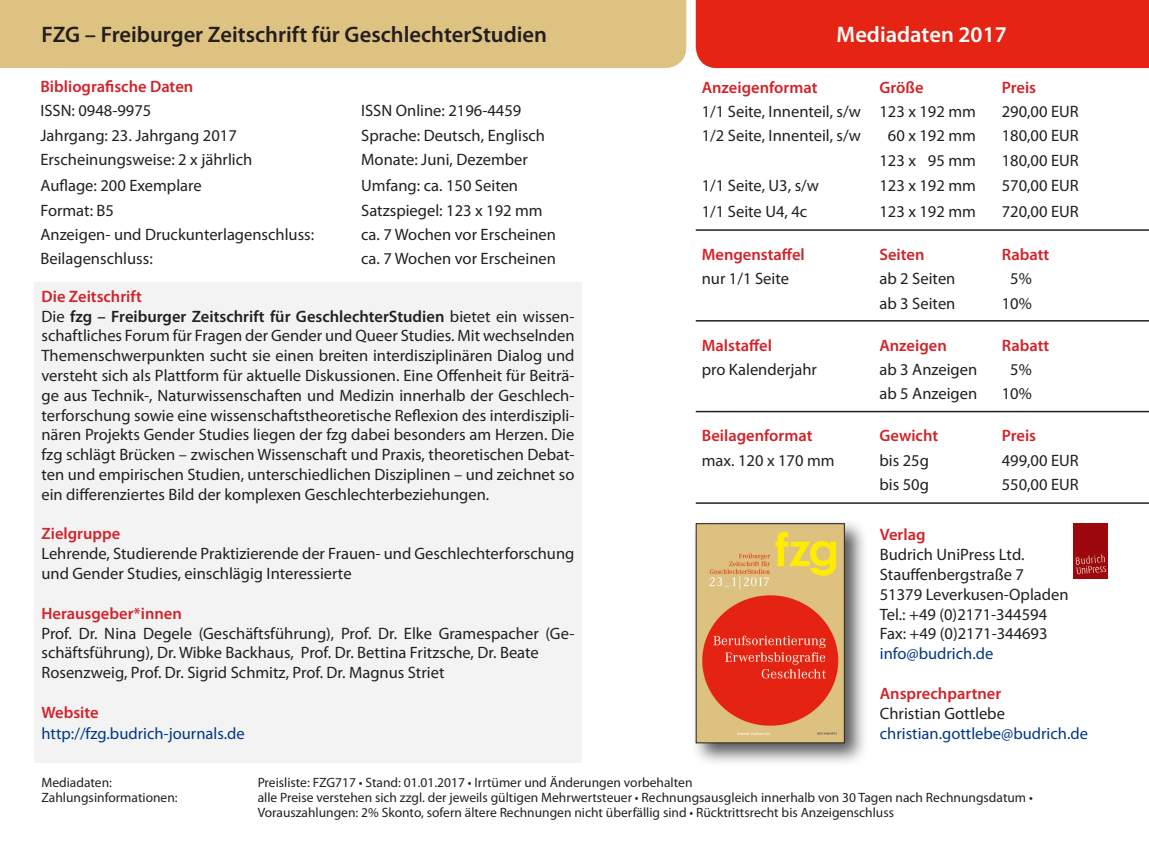
<style>
.page{position:relative;width:1149px;height:851px;background:#fff}
.page>*{position:absolute;margin:0;border:0;box-sizing:border-box;transform-origin:0 0}
.t1{font:600 22.5px "Myriad Pro";color:#231f20}
.t2{font:600 22.5px "Myriad Pro";color:#fff}
.t3{font:16.5px/19.8px "Myriad Pro";color:#231f20}
.t4{font:600 16.5px "Myriad Pro";color:#d1232a}
.t5{font:16.5px "Myriad Pro";color:#003882}
.t6{font:13.5px "Myriad Pro";color:#231f20}
.s1{color:#fff}
.s2{font-weight:600}
</style>
<div class="page">
<div style="left:34px;top:282px;width:547px;height:480px;background:#f3f3f3"></div>
<div style="left:0;top:0;width:41px;height:68px;background:#dec281"></div>
<div style="left:41px;top:0;width:645px;height:68px;background:#dec281"></div>
<div style="left:690px;top:518px;width:177px;height:248px;background:#231f20;opacity:.75"></div>
<img style="left:697px;top:525px;width:145px;height:216px">
<div style="left:695px;top:0;width:453px;height:68px;background:#e52413"></div>
<hr style="left:695px;top:320px;width:453px;height:1px;background:#231f20">
<hr style="left:695px;top:229px;width:453px;height:2px;background:#231f20">
<hr style="left:695px;top:411px;width:453px;height:1px;background:#231f20">
<hr style="left:695px;top:502px;width:453px;height:1px;background:#231f20">
<img style="left:1073px;top:523px;width:34px;height:55px">
<p class="t1" style="left:41px;top:21px;width:507px">FZG – Freiburger Zeitschrift für GeschlechterStudien</p>
<p class="t2" style="left:836px;top:21px;width:172px">Mediadaten 2017</p>
<p class="t4" style="left:40px;top:76px;width:154px">Bibliografische Daten</p>
<p class="t3" style="left:40px;top:100px;width:112px">ISSN: 0948-9975</p>
<p class="t3" style="left:361px;top:100px;width:161px">ISSN Online: 2196-4459</p>
<p class="t3" style="left:40px;top:125px;width:198px">Jahrgang: 23. Jahrgang 2017</p>
<p class="t3" style="left:361px;top:125px;width:185px">Sprache: Deutsch, Englisch</p>
<p class="t3" style="left:40px;top:149px;width:213px">Erscheinungsweise: 2 x jährlich</p>
<p class="t3" style="left:361px;top:149px;width:168px">Monate: Juni, Dezember</p>
<p class="t3" style="left:40px;top:175px;width:163px">Auflage: 200 Exemplare</p>
<p class="t3" style="left:361px;top:175px;width:158px">Umfang: ca. 150 Seiten</p>
<p class="t3" style="left:40px;top:200px;width:75px">Format: B5</p>
<p class="t3" style="left:361px;top:200px;width:183px">Satzspiegel: 123 x 192 mm</p>
<p class="t3" style="left:40px;top:224px;width:275px">Anzeigen- und Druckunterlagenschluss:</p>
<p class="t3" style="left:361px;top:224px;width:196px">ca. 7 Wochen vor Erscheinen</p>
<p class="t3" style="left:40px;top:249px;width:114px">Beilagenschluss:</p>
<p class="t3" style="left:361px;top:249px;width:196px">ca. 7 Wochen vor Erscheinen</p>
<p class="t4" style="left:701px;top:76px;width:117px">Anzeigenformat</p>
<p class="t4" style="left:879px;top:76px;width:46px">Größe</p>
<p class="t4" style="left:1001px;top:76px;width:36px">Preis</p>
<p class="t3" style="left:701px;top:101px;width:161px">1/1 Seite, Innenteil, s/w</p>
<p class="t3" style="left:879px;top:101px;width:98px">123 x 192 mm</p>
<p class="t3" style="left:1001px;top:101px;width:78px">290,00 EUR</p>
<p class="t3" style="left:701px;top:126px;width:161px">1/2 Seite, Innenteil, s/w</p>
<p class="t3" style="left:879px;top:126px;width:98px"><span class="s1">0</span>60 x 192 mm</p>
<p class="t3" style="left:1001px;top:126px;width:78px">180,00 EUR</p>
<p class="t3" style="left:879px;top:150px;width:98px">123 x <span class="s1">1</span>95 mm</p>
<p class="t3" style="left:1001px;top:150px;width:78px">180,00 EUR</p>
<p class="t3" style="left:701px;top:175px;width:119px">1/1 Seite, U3, s/w</p>
<p class="t3" style="left:879px;top:175px;width:98px">123 x 192 mm</p>
<p class="t3" style="left:1001px;top:175px;width:78px">570,00 EUR</p>
<p class="t3" style="left:701px;top:201px;width:107px">1/1 Seite U4, 4c</p>
<p class="t3" style="left:879px;top:201px;width:98px">123 x 192 mm</p>
<p class="t3" style="left:1001px;top:201px;width:78px">720,00 EUR</p>
<p class="t4" style="left:701px;top:244px;width:104px">Mengenstaffel</p>
<p class="t4" style="left:879px;top:244px;width:47px">Seiten</p>
<p class="t4" style="left:1001px;top:244px;width:49px">Rabatt</p>
<p class="t3" style="left:701px;top:268px;width:89px">nur 1/1 Seite</p>
<p class="t3" style="left:879px;top:268px;width:77px">ab 2 Seiten</p>
<p class="t3" style="left:1001px;top:268px;width:31px"><span class="s1">0</span>5%</p>
<p class="t3" style="left:879px;top:293px;width:77px">ab 3 Seiten</p>
<p class="t3" style="left:1001px;top:293px;width:31px">10%</p>
<p class="t4" style="left:701px;top:334px;width:72px">Malstaffel</p>
<p class="t4" style="left:879px;top:334px;width:69px">Anzeigen</p>
<p class="t4" style="left:1001px;top:334px;width:49px">Rabatt</p>
<p class="t3" style="left:701px;top:359px;width:117px">pro Kalenderjahr</p>
<p class="t3" style="left:879px;top:359px;width:99px">ab 3 Anzeigen</p>
<p class="t3" style="left:1001px;top:359px;width:31px"><span class="s1">0</span>5%</p>
<p class="t3" style="left:879px;top:383px;width:99px">ab 5 Anzeigen</p>
<p class="t3" style="left:1001px;top:383px;width:31px">10%</p>
<p class="t4" style="left:701px;top:425px;width:112px">Beilagenformat</p>
<p class="t4" style="left:879px;top:425px;width:60px">Gewicht</p>
<p class="t4" style="left:1001px;top:425px;width:36px">Preis</p>
<p class="t3" style="left:701px;top:450px;width:134px">max. 120 x 170 mm</p>
<p class="t3" style="left:879px;top:450px;width:51px">bis 25g</p>
<p class="t3" style="left:1001px;top:450px;width:78px">499,00 EUR</p>
<p class="t3" style="left:879px;top:474px;width:51px">bis 50g</p>
<p class="t3" style="left:1001px;top:474px;width:78px">550,00 EUR</p>
<p class="t4" style="left:879px;top:524px;width:47px">Verlag</p>
<p class="t3" style="left:879px;top:544px;width:146px">Budrich UniPress Ltd.</p>
<p class="t3" style="left:879px;top:564px;width:146px">Stauffenbergstraße 7</p>
<p class="t3" style="left:879px;top:584px;width:190px">51379 Leverkusen-Opladen</p>
<p class="t3" style="left:879px;top:604px;width:169px">Tel.: +49 (0)2171-344594</p>
<p class="t3" style="left:879px;top:623px;width:169px">Fax: +49 (0)2171-344693</p>
<p class="t5" style="left:879px;top:643px;width:115px">info@budrich.de</p>
<p class="t4" style="left:879px;top:682px;width:123px">Ansprechpartner</p>
<p class="t3" style="left:879px;top:703px;width:127px">Christian Gottlebe</p>
<p class="t5" style="left:879px;top:722px;width:210px">christian.gottlebe@budrich.de</p>
<p class="t4" style="left:41px;top:285px;width:102px">Die Zeitschrift</p>
<p class="t3" style="left:41px;top:306px;width:534px;text-align:justify">Die <span class="s2">fzg – Freiburger Zeitschrift für GeschlechterStudien</span> bietet ein wissen&shy;schaftliches Forum für Fragen der Gender und Queer Studies. Mit wechselnden Themenschwerpunkten sucht sie einen breiten interdisziplinären Dialog und versteht sich als Plattform für aktuelle Diskussionen. Eine Offenheit für Beiträ&shy;ge aus Technik-, Naturwissenschaften und Medizin innerhalb der Geschlech&shy;terforschung sowie eine wissenschaftstheoretische Reflexion des interdiszipli&shy;nären Projekts Gender Studies liegen der fzg dabei besonders am Herzen. Die fzg schlägt Brücken – zwischen Wissenschaft und Praxis, theoretischen Debat&shy;ten und empirischen Studien, unterschiedlichen Disziplinen – und zeichnet so ein differenziertes Bild der komplexen Geschlechterbeziehungen.</p>
<p class="t4" style="left:41px;top:523px;width:80px">Zielgruppe</p>
<p class="t3" style="left:41px;top:543px;width:534px">Lehrende, Studierende Praktizierende der Frauen- und Geschlechterforschung und Gender Studies, einschlägig Interessierte</p>
<p class="t4" style="left:41px;top:602px;width:142px">Herausgeber*innen</p>
<p class="t3" style="left:41px;top:622px;width:534px">Prof. Dr. Nina Degele (Geschäftsführung), Prof. Dr. Elke Gramespacher (Ge&shy;schäftsführung), Dr. Wibke Backhaus, Prof. Dr. Bettina Fritzsche, Dr. Beate</p>
<p class="t3" style="left:41px;top:662px;width:404px">Rosenzweig, Prof. Dr. Sigrid Schmitz, Prof. Dr. Magnus Striet</p>
<p class="t4" style="left:41px;top:701px;width:59px">Website</p>
<p class="t5" style="left:41px;top:723px;width:205px">http://fzg.budrich-journals.de</p>
<p class="t6" style="left:41px;top:774px;width:72px">Mediadaten:</p>
<p class="t6" style="left:257px;top:774px;width:436px">Preisliste: FZG717 • Stand: 01.01.2017 • Irrtümer und Änderungen vorbehalten</p>
<p class="t6" style="left:41px;top:789px;width:138px">Zahlungsinformationen:</p>
<p class="t6" style="left:257px;top:789px;width:776px">alle Preise verstehen sich zzgl. der jeweils gültigen Mehrwertsteuer • Rechnungsausgleich innerhalb von 30 Tagen nach Rechnungsdatum •</p>
<p class="t6" style="left:257px;top:804px;width:637px">Vorauszahlungen: 2% Skonto, sofern ältere Rechnungen nicht überfällig sind • Rücktrittsrecht bis Anzeigenschluss</p>
</div>
